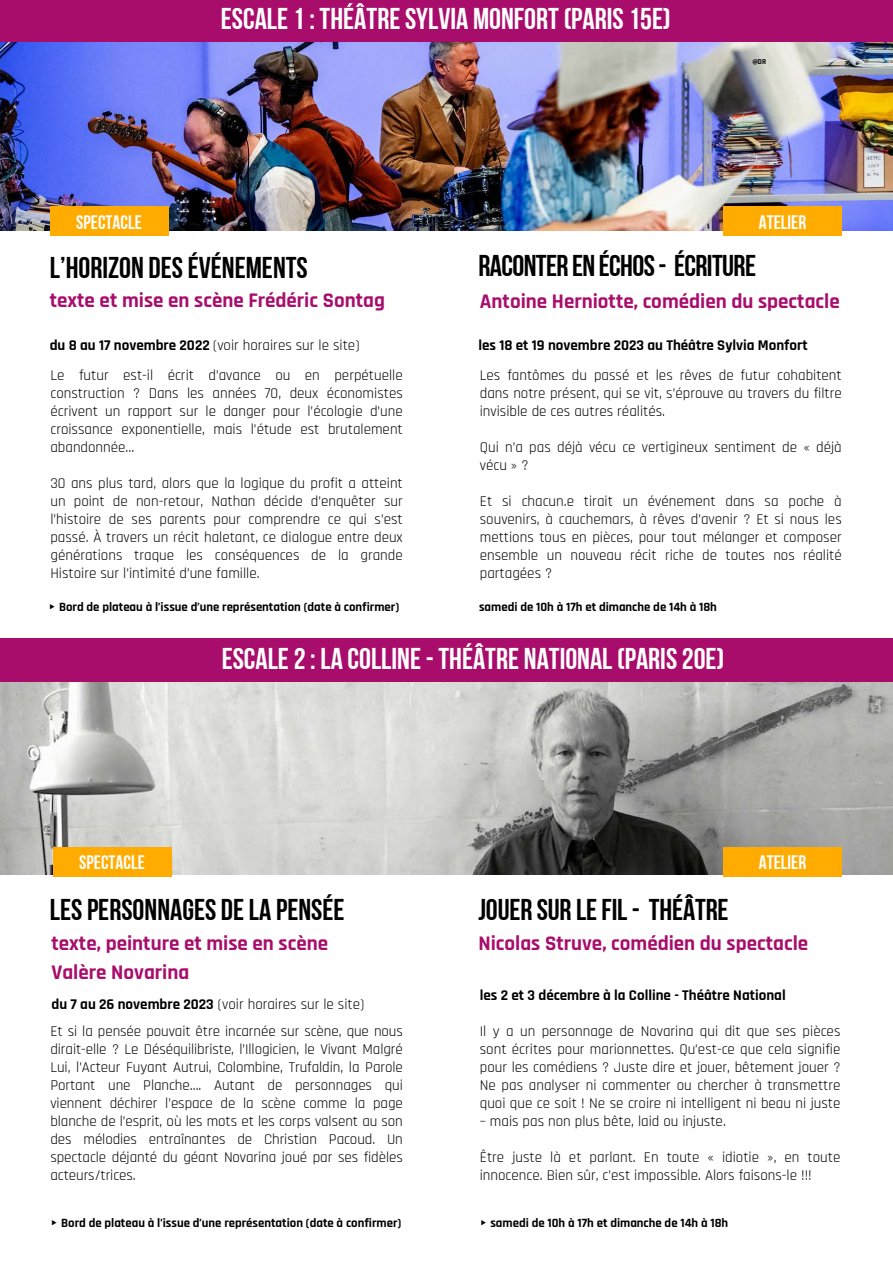
<style>
.page{position:relative;width:893px;height:1263px;background:#fff}
.page>*{position:absolute;margin:0;border:0;box-sizing:border-box;transform-origin:0 0}
.t1{font:30px "Bebas Neue Cyrillic";color:#fff}
.t2{font:30px "Bebas Neue Cyrillic";color:#000}
.t3{font:30px "Bebas Neue Cyrillic";letter-spacing:-.02em;color:#000}
.t4{font:22.5px "Bebas Neue Cyrillic";color:#fff}
.t5{font:700 21px/29.2px "Rajdhani";color:#a80d6c}
.t6{font:19.5px "Bebas Neue Cyrillic";color:#fff}
.t7{font:15px/18px "Rajdhani";color:#000;text-align:justify}
.t8{font:700 15px "Rajdhani";color:#000}
.t9{font:700 12.75px "Rajdhani";color:#000}
.t10{font:700 7.5px "Rajdhani";color:#000}
.s1{font-weight:700}
.s2{font-family:"Free Sans";font-weight:400}
</style>
<div class="page">
<img style="left:0;top:42px;width:893px;height:189px">
<div style="left:0;top:0;width:893px;height:42px;background:#a80d6c"></div>
<img style="left:0;top:682px;width:893px;height:192px">
<div style="left:53px;top:847px;width:118px;height:29px;background:#ffab00"></div>
<div style="left:50px;top:207px;width:118px;height:29px;background:#ffab00"></div>
<div style="left:723px;top:207px;width:119px;height:29px;background:#ffab00"></div>
<div style="left:723px;top:847px;width:119px;height:29px;background:#ffab00"></div>
<div style="left:0;top:638px;width:893px;height:44px;background:#a80d6c"></div>
<h2 class="t4" style="left:109px;top:4px;width:230px">ESCALE 1:THÉÂTRE DE LA VILLE...</h2>
<h1 class="t1" style="left:221px;top:6px;width:451px">ESCALE1: THÉÂTRESYLVIA MONFORT(PARIS15E)</h1>
<p class="t10" style="left:752px;top:57px;width:15px">@DR</p>
<h3 class="t6" style="left:76px;top:214px;width:67px">SPECTACLE</h3>
<h3 class="t6" style="left:758px;top:214px;width:49px">ATELIER</h3>
<h1 class="t2" style="left:50px;top:255px;width:259px">L’HORIZON DESÉVÉNEMENTS</h1>
<h3 class="t5" style="left:50px;top:287px;width:337px">texte et mise en scène Frédéric Sontag</h3>
<h1 class="t3" style="left:478px;top:254px;width:279px">RACONTER EN ÉCHOS- ÉCRITURE</h1>
<h3 class="t5" style="left:480px;top:287px;width:361px">Antoine Herniotte, comédien du spectacle</h3>
<p class="t7" style="left:50px;top:336px;width:311px"><span class="s1">du 8 au 17 novembre 2022</span> (voir horaires sur le site)</p>
<p class="t8" style="left:478px;top:336px;width:331px">les 18 et 19 novembre 2023 au Théâtre Sylvia Monfort</p>
<p class="t7" style="left:50px;top:366px;width:354px">Le futur est-il écrit d’avance ou en perpétuelle construction ? Dans les années 70, deux économistes écrivent un rapport sur le danger pour l’écologie d’une croissance exponentielle, mais l’étude est brutalement abandonnée…</p>
<p class="t7" style="left:50px;top:474px;width:354px">30 ans plus tard, alors que la logique du profit a atteint un point de non-retour, Nathan décide d’enquêter sur l’histoire de ses parents pour comprendre ce qui s’est passé. À travers un récit haletant, ce dialogue entre deux générations traque les conséquences de la grande Histoire sur l’intimité d’une famille.</p>
<p class="t9" style="left:48px;top:599px;width:353px"><span class="s2">▸</span> Bord de plateau à l’issue d’une représentation (date à confirmer)</p>
<p class="t7" style="left:480px;top:366px;width:363px">Les fantômes du passé et les rêves de futur cohabitent dans notre présent, qui se vit, s’éprouve au travers du filtre invisible de ces autres réalités.</p>
<p class="t7" style="left:480px;top:438px;width:363px">Qui n’a pas déjà vécu ce vertigineux sentiment de « déjà vécu » ?</p>
<p class="t7" style="left:480px;top:492px;width:363px">Et si chacun.e tirait un événement dans sa poche à souvenirs, à cauchemars, à rêves d’avenir ? Et si nous les mettions tous en pièces, pour tout mélanger et composer ensemble un nouveau récit riche de toutes nos réalité partagées ?</p>
<p class="t9" style="left:479px;top:599px;width:239px">samedi de 10h à 17h et dimanche de 14h à 18h</p>
<h3 class="t6" style="left:79px;top:855px;width:67px">SPECTACLE</h3>
<h1 class="t1" style="left:222px;top:647px;width:504px">ESCALE2:LA COLLINE-THÉÂTRE NATIONAL(PARIS20E)</h1>
<h3 class="t6" style="left:758px;top:855px;width:49px">ATELIER</h3>
<h1 class="t2" style="left:50px;top:897px;width:296px">LESPERSONNAGES DELA PENSÉE</h1>
<h3 class="t5" style="left:51px;top:929px;width:278px">texte, peinture et mise en scène<br>Valère Novarina</h3>
<p class="t7" style="left:51px;top:995px;width:314px"><span class="s1">du 7 au 26 novembre 2023</span> (voir horaires sur le site)</p>
<p class="t7" style="left:50px;top:1023px;width:354px">Et si la pensée pouvait être incarnée sur scène, que nous dirait-elle ? Le Déséquilibriste, l’Illogicien, le Vivant Malgré Lui, l’Acteur Fuyant Autrui, Colombine, Trufaldin, la Parole Portant une Planche…. Autant de personnages qui viennent déchirer l’espace de la scène comme la page blanche de l’esprit, où les mots et les corps valsent au son des mélodies entraînantes de Christian Pacoud. Un spectacle déjanté du géant Novarina joué par ses fidèles acteurs/trices.</p>
<p class="t9" style="left:50px;top:1215px;width:353px"><span class="s2">▸</span> Bord de plateau à l’issue d’une représentation (date à confirmer)</p>
<h1 class="t2" style="left:478px;top:897px;width:252px">JOUER SUR LEFIL- THÉÂTRE</h1>
<h3 class="t5" style="left:478px;top:929px;width:331px">Nicolas Struve, comédien du spectacle</h3>
<p class="t8" style="left:480px;top:986px;width:307px">les 2 et 3 décembre à la Colline - Théâtre National</p>
<p class="t7" style="left:480px;top:1023px;width:362px">Il y a un personnage de Novarina qui dit que ses pièces sont écrites pour marionnettes. Qu’est-ce que cela signifie pour les comédiens ? Juste dire et jouer, bêtement jouer ?<br>Ne pas analyser ni commenter ou chercher à transmettre quoi que ce soit ! Ne se croire ni intelligent ni beau ni juste</p>
<p class="t7" style="left:480px;top:1113px;width:247px">– mais pas non plus bête, laid ou injuste.</p>
<p class="t7" style="left:480px;top:1149px;width:362px">Être juste là et parlant. En toute « idiotie », en toute innocence. Bien sûr, c’est impossible. Alors faisons-le !!!</p>
<p class="t9" style="left:479px;top:1215px;width:251px"><span class="s2">▸</span> samedi de 10h à 17h et dimanche de 14h à 18h</p>
</div>
